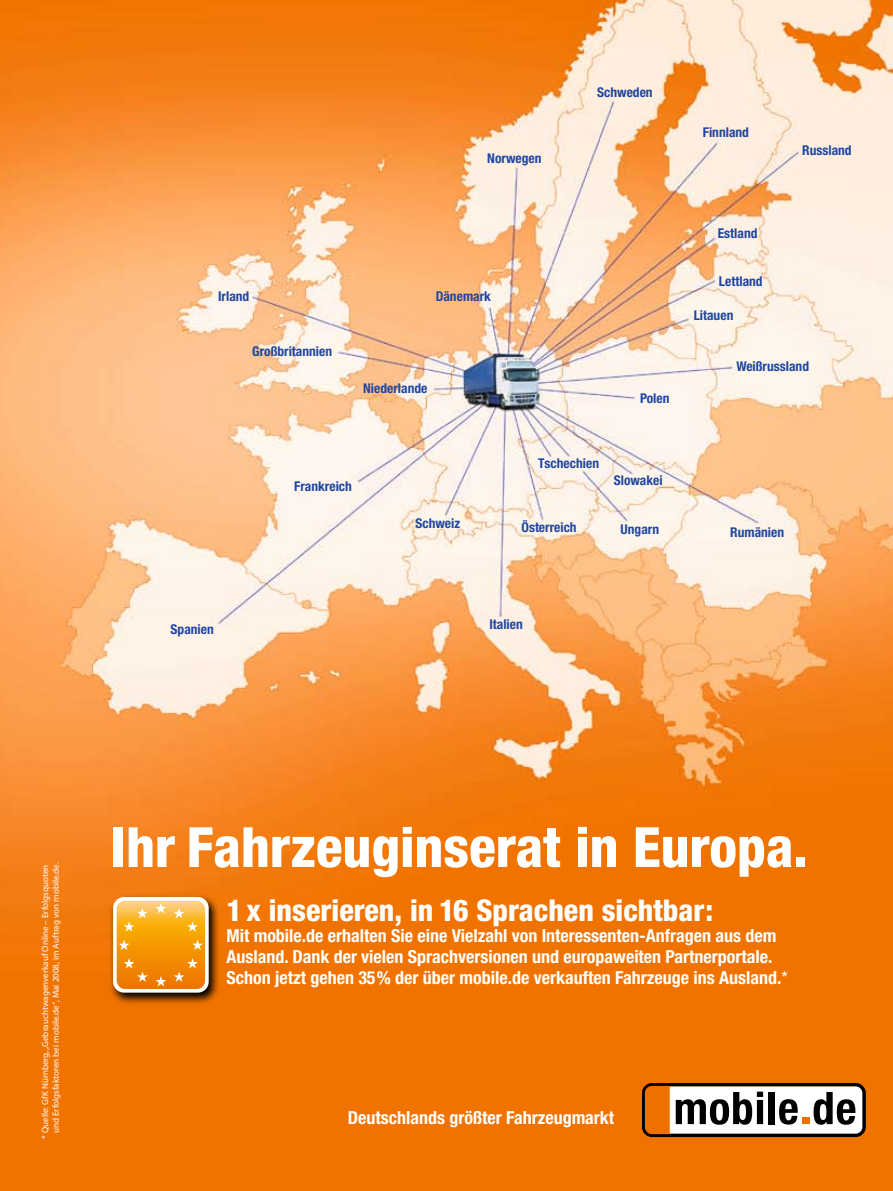
<style>
.page{position:relative;width:893px;height:1191px;background:#fff}
.page>*{position:absolute;margin:0;border:0;box-sizing:border-box;transform-origin:0 0}
.t1{font:800 condensed 55.5px "Helvetica Neue";color:#fff}
.t2{font:800 condensed 30px "Helvetica Neue";color:#fff}
.t3{font:700 condensed 18px/21px "Helvetica Neue";color:#fff}
.t4{font:700 condensed 13.5px "Helvetica Neue";color:#1e46a1}
.t5{font:9px/10.5px "Myriad Pro";color:#fff;text-align:right}
.s1{font-weight:400}
</style>
<div class="page">
<img style="left:0;top:0;width:893px;height:1191px">
<svg style="left:642px;top:1083px;width:223px;height:53px"></svg>
<svg style="left:645px;top:1086px;width:217px;height:48px"></svg>
<div style="left:642px;top:1083px;width:223px;height:53px;border:1px solid #000;border-radius:10px"></div>
<img style="left:106px;top:891px;width:116px;height:116px">
<svg style="left:113px;top:897px;width:96px;height:95px"></svg>
<svg style="left:117px;top:900px;width:88px;height:89px;background:#f5a325"></svg>
<p class="t4" style="left:487px;top:150px;width:56px">Norwegen</p>
<p class="t4" style="left:597px;top:84px;width:57px">Schweden</p>
<p class="t4" style="left:218px;top:288px;width:33px">Irland</p>
<p class="t4" style="left:252px;top:343px;width:81px">Großbritannien</p>
<p class="t4" style="left:436px;top:288px;width:57px">Dänemark</p>
<p class="t4" style="left:363px;top:380px;width:66px">Niederlande</p>
<p class="t4" style="left:294px;top:478px;width:59px">Frankreich</p>
<p class="t4" style="left:415px;top:515px;width:46px">Schweiz</p>
<p class="t4" style="left:640px;top:390px;width:31px">Polen</p>
<p class="t4" style="left:538px;top:455px;width:62px">Tschechien</p>
<p class="t4" style="left:521px;top:519px;width:57px">Österreich</p>
<p class="t4" style="left:614px;top:472px;width:50px">Slowakei</p>
<p class="t4" style="left:621px;top:521px;width:40px">Ungarn</p>
<p class="t4" style="left:703px;top:124px;width:48px">Finnland</p>
<p class="t4" style="left:718px;top:225px;width:41px">Estland</p>
<p class="t4" style="left:719px;top:272px;width:45px">Lettland</p>
<p class="t4" style="left:694px;top:306px;width:41px">Litauen</p>
<p class="t4" style="left:802px;top:142px;width:51px">Russland</p>
<p class="t4" style="left:736px;top:357px;width:74px">Weißrussland</p>
<p class="t4" style="left:730px;top:524px;width:55px">Rumänien</p>
<p class="t4" style="left:171px;top:620px;width:45px">Spanien</p>
<p class="t4" style="left:489px;top:616px;width:35px">Italien</p>
<p class="t5" style="left:40px;top:1138px;width:278px;rotate:-90deg">* Quelle: GfK Nürnberg, „Gebrauchtwagenverkauf Online – Erfolgsquoten und Erfolgsfaktoren bei mobile.de“, Mai 2008, im Auftrag von mobile.de.</p>
<h1 class="t1" style="left:111px;top:813px;width:699px">Ihr Fahrzeuginserat in Europa.</h1>
<h2 class="t2" style="left:226px;top:891px;width:488px">1 x inserieren, in 16 Sprachen sichtbar:</h2>
<p class="t3" style="left:226px;top:925px;width:563px">Mit mobile.de erhalten Sie eine Vielzahl von Interessenten-Anfragen aus dem<br>Ausland. Dank der vielen Sprachversionen und europaweiten Partnerportale.<br>Schon jetzt gehen 35% der über mobile.de verkauften Fahrzeuge ins Ausland.<span class="s1">*</span></p>
<p class="t3" style="left:348px;top:1107px;width:268px">Deutschlands größter Fahrzeugmarkt</p>
</div>
